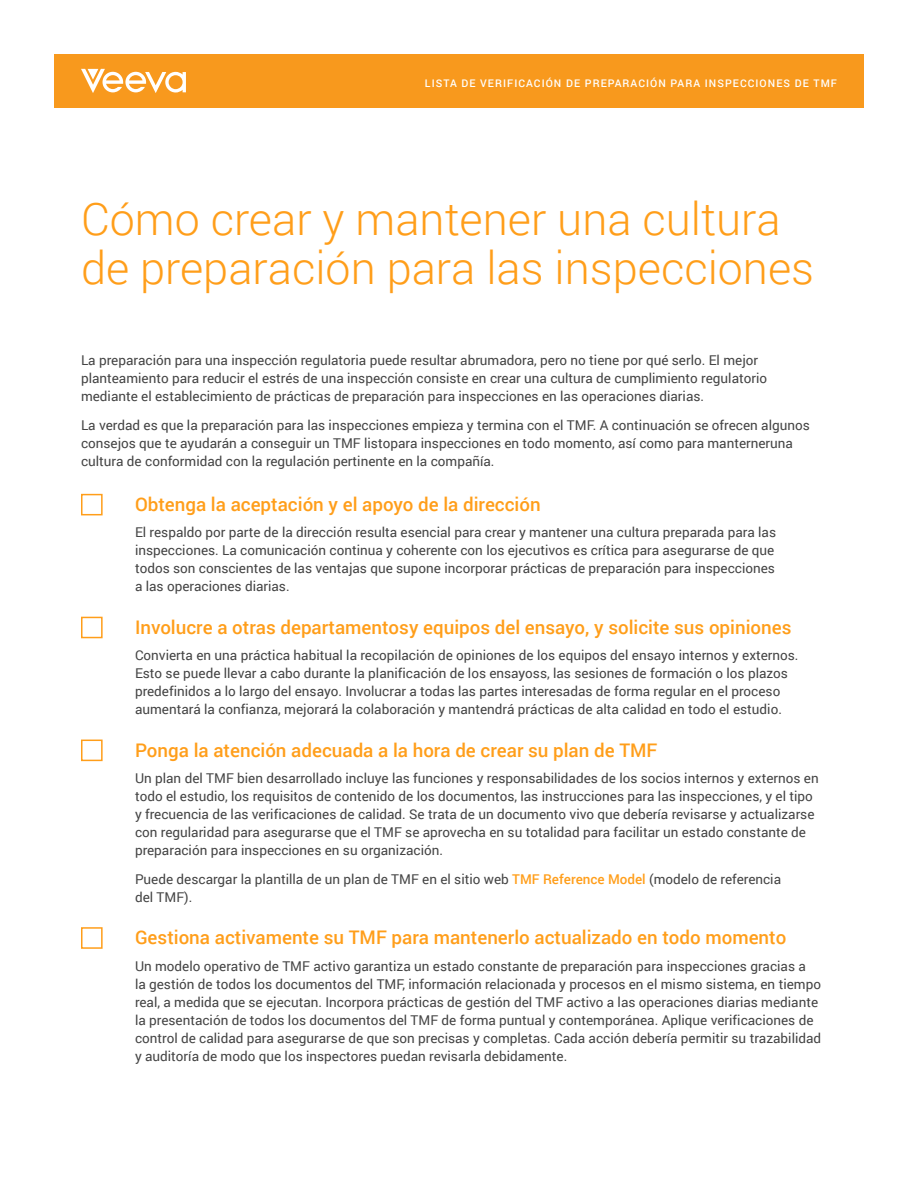
<style>
.page{position:relative;width:918px;height:1188px;background:#fff}
.page>*{position:absolute;margin:0;border:0;box-sizing:border-box;transform-origin:0 0}
.t1{font:300 45px/48px "Roboto";color:#ff9e1a}
.t2{font:500 18.75px "Roboto";color:#ff9e1a}
.t3{font:13.5px/18px "Roboto";color:#444}
.t4{font:500 10.5px "Roboto";letter-spacing:.1em;color:#fff}
.s1{font-weight:500;color:#ff9e1a}
</style>
<div class="page">
<div style="left:81px;top:494px;width:22px;height:21px;border:2px solid #ff9e1a"></div>
<div style="left:81px;top:617px;width:22px;height:21px;border:2px solid #ff9e1a"></div>
<div style="left:81px;top:740px;width:22px;height:21px;border:2px solid #ff9e1a"></div>
<div style="left:81px;top:927px;width:22px;height:22px;border:2px solid #ff9e1a"></div>
<div style="left:54px;top:54px;width:810px;height:54px;background:#f8991d"></div>
<svg style="left:81px;top:69px;width:105px;height:24px"></svg>
<p class="t4" style="left:425px;top:75px;width:414px">LISTA DE VERIFICACIÓN DE PREPARACIÓN PARA INSPECCIONES DE TMF</p>
<h1 class="t1" style="left:81px;top:194px;width:735px">Cómo crear y mantener una cultura de preparación para las inspecciones</h1>
<p class="t3" style="left:81px;top:351px;width:688px">La preparación para una inspección regulatoria puede resultar abrumadora, pero no tiene por qué serlo. El mejor planteamiento para reducir el estrés de una inspección consiste en crear una cultura de cumplimiento regulatorio mediante el establecimiento de prácticas de preparación para inspecciones en las operaciones diarias.</p>
<p class="t3" style="left:81px;top:416px;width:730px">La verdad es que la preparación para las inspecciones empieza y termina con el TMF. A continuación se ofrecen algunos consejos que te ayudarán a conseguir un TMF listopara inspecciones en todo momento, así como para manterneruna cultura de conformidad con la regulación pertinente en la compañía.</p>
<h2 class="t2" style="left:135px;top:491px;width:407px">Obtenga la aceptación y el apoyo de la dirección</h2>
<p class="t3" style="left:135px;top:523px;width:643px">El respaldo por parte de la dirección resulta esencial para crear y mantener una cultura preparada para las inspecciones. La comunicación continua y coherente con los ejecutivos es crítica para asegurarse de que todos son conscientes de las ventajas que supone incorporar prácticas de preparación para inspecciones a las operaciones diarias.</p>
<h2 class="t2" style="left:135px;top:614px;width:658px">Involucre a otras departamentosy equipos del ensayo, y solicite sus opiniones</h2>
<p class="t3" style="left:135px;top:646px;width:665px">Convierta en una práctica habitual la recopilación de opiniones de los equipos del ensayo internos y externos.<br>Esto se puede llevar a cabo durante la planificación de los ensayoss, las sesiones de formación o los plazos predefinidos a lo largo del ensayo. Involucrar a todas las partes interesadas de forma regular en el proceso aumentará la confianza, mejorará la colaboración y mantendrá prácticas de alta calidad en todo el estudio.</p>
<h2 class="t2" style="left:135px;top:737px;width:524px">Ponga la atención adecuada a la hora de crear su plan de TMF</h2>
<p class="t3" style="left:135px;top:769px;width:685px">Un plan del TMF bien desarrollado incluye las funciones y responsabilidades de los socios internos y externos en todo el estudio, los requisitos de contenido de los documentos, las instrucciones para las inspecciones, y el tipo y frecuencia de las verificaciones de calidad. Se trata de un documento vivo que debería revisarse y actualizarse con regularidad para asegurarse que el TMF se aprovecha en su totalidad para facilitar un estado constante de preparación para inspecciones en su organización.</p>
<p class="t3" style="left:135px;top:870px;width:648px">Puede descargar la plantilla de un plan de TMF en el sitio web <span class="s1">TMF Reference Model</span> (modelo de referencia del TMF).</p>
<h2 class="t2" style="left:135px;top:924px;width:653px">Gestiona activamente su TMF para mantenerlo actualizado en todo momento</h2>
<p class="t3" style="left:135px;top:957px;width:688px">Un modelo operativo de TMF activo garantiza un estado constante de preparación para inspecciones gracias a<br>la gestión de todos los documentos del TMF, información relacionada y procesos en el mismo sistema, en tiempo real, a medida que se ejecutan. Incorpora prácticas de gestión del TMF activo a las operaciones diarias mediante la presentación de todos los documentos del TMF de forma puntual y contemporánea. Aplique verificaciones de control de calidad para asegurarse de que son precisas y completas. Cada acción debería permitir su trazabilidad y auditoría de modo que los inspectores puedan revisarla debidamente.</p>
</div>
